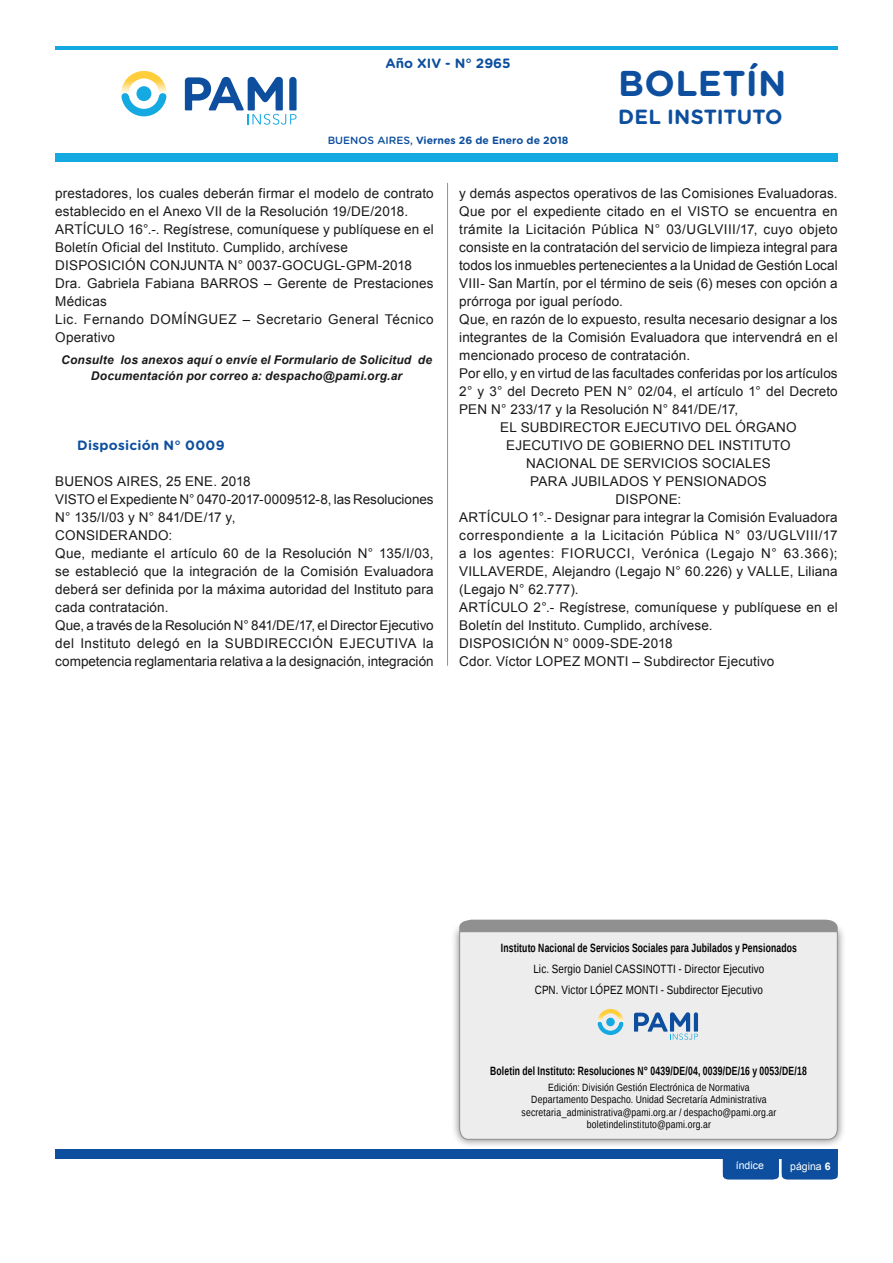
<style>
.page{position:relative;width:893px;height:1263px;background:#fff}
.page>*{position:absolute;margin:0;border:0;box-sizing:border-box;transform-origin:0 0}
.t1{font:700 35.85px "Gotham Rounded";letter-spacing:.01em;color:#0d4f9e}
.t2{font:700 20.55px "Gotham Rounded";color:#0d4f9e}
.t3{font:13.5px/18px "Arial";letter-spacing:.015em;color:#1a1a1a}
.t4{font:13.5px "Arial";letter-spacing:.04em;color:#1a1a1a}
.t5{font:13.5px "Arial";letter-spacing:.05em;color:#1a1a1a}
.t6{font:700 13.5px "Gotham Rounded";letter-spacing:.02em;color:#0d4f9e}
.t7{font:700 13.5px "Gotham Rounded";color:#0d4f9e}
.t8{font:700 12px "Liberation Sans Narrow";letter-spacing:.015em;color:#000;scale:.87 1}
.t9{font:italic 700 12px/16.2px "Arial";letter-spacing:.015em;color:#1a1a1a;text-align:center}
.t10{font:12px/21px "Liberation Sans Narrow";letter-spacing:.015em;color:#000}
.t11{font:10.5px/12.6px "Liberation Sans Narrow";letter-spacing:.02em;color:#000;text-align:center}
.t12{font:700 10.5px "Gotham Rounded";color:#0d4f9e}
.t13{font:10.5px "Arial";color:#fff}
.s1{font-weight:500}
.s2{font-weight:700}
</style>
<div class="page">
<div style="left:55px;top:1149px;width:783px;height:10px;background:#0d4f9e"></div>
<div style="left:723px;top:1159px;width:115px;height:20px;background:#0d4f9e"></div>
<svg style="left:185px;top:77px;width:112px;height:48px"></svg>
<svg style="left:121px;top:71px;width:46px;height:45px"></svg>
<div style="left:55px;top:153px;width:783px;height:9px;background:#15a9e2"></div>
<hr style="left:55px;top:46px;width:783px;height:3px;background:#15a9e2">
<hr style="left:447px;top:183px;width:1px;height:483px;background:#909090">
<div style="left:451px;top:923px;width:395px;height:225px;background:#000;opacity:.52"></div>
<div style="left:459px;top:932px;width:379px;height:208px;background:#ededed"></div>
<svg style="left:634px;top:1012px;width:64px;height:28px;background:#95b1cf"></svg>
<svg style="left:597px;top:1009px;width:27px;height:26px"></svg>
<div style="left:459px;top:920px;width:379px;height:12px;background:#909090"></div>
<p class="t7" style="left:385px;top:54px;width:127px">Año XIV - N° 2965</p>
<p class="t12" style="left:328px;top:133px;width:242px"><span class="s1">BUENOS AIRES,</span> Viernes 26 de Enero de 2018</p>
<h1 class="t1" style="left:618px;top:57px;width:170px">BOLETÍN</h1>
<h2 class="t2" style="left:618px;top:102px;width:166px">DEL INSTITUTO</h2>
<p class="t3" style="left:55px;top:184px;width:380px">prestadores, los cuales deberán firmar el modelo de contrato establecido en el Anexo VII de la Resolución 19/DE/2018.<br>ARTÍCULO 16°.-. Regístrese, comuníquese y publíquese en el Boletín Oficial del Instituto. Cumplido, archívese DISPOSICIÓN CONJUNTA N° 0037-GOCUGL-GPM-2018<br>Dra. Gabriela Fabiana BARROS – Gerente de Prestaciones Médicas<br>Lic. Fernando DOMÍNGUEZ – Secretario General Técnico Operativo</p>
<p class="t9" style="left:61px;top:352px;width:372px">Consulte los anexos aquí o envíe el Formulario de Solicitud de<br>Documentación por correo a: despacho@pami.org.ar</p>
<p class="t6" style="left:77px;top:435px;width:149px">Disposición N° 0009</p>
<p class="t3" style="left:55px;top:472px;width:380px">BUENOS AIRES, 25 ENE. 2018<br>VISTO el Expediente N° 0470-2017-0009512-8, las Resoluciones N° 135/I/03 y N° 841/DE/17 y,<br>CONSIDERANDO:<br>Que, mediante el artículo 60 de la Resolución N° 135/I/03, se estableció que la integración de la Comisión Evaluadora deberá ser definida por la máxima autoridad del Instituto para cada contratación.<br>Que, a través de la Resolución N° 841/DE/17, el Director Ejecutivo del Instituto delegó en la SUBDIRECCIÓN EJECUTIVA la competencia reglamentaria relativa a la designación, integración</p>
<p class="t3" style="left:459px;top:184px;width:380px">y demás aspectos operativos de las Comisiones Evaluadoras.</p>
<p class="t3" style="left:459px;top:202px;width:380px">Que por el expediente citado en el VISTO se encuentra en</p>
<p class="t3" style="left:459px;top:220px;width:380px">trámite la Licitación Pública N° 03/UGLVIII/17, cuyo objeto</p>
<p class="t3" style="left:459px;top:238px;width:380px">consiste en la contratación del servicio de limpieza integral para</p>
<p class="t3" style="left:459px;top:256px;width:380px">todos los inmuebles pertenecientes a la Unidad de Gestión Local</p>
<p class="t3" style="left:459px;top:274px;width:380px">VIII- San Martín, por el término de seis (6) meses con opción a</p>
<p class="t3" style="left:459px;top:292px;width:165px">prórroga por igual período.</p>
<p class="t3" style="left:459px;top:310px;width:380px">Que, en razón de lo expuesto, resulta necesario designar a los</p>
<p class="t3" style="left:459px;top:328px;width:380px">integrantes de la Comisión Evaluadora que intervendrá en el</p>
<p class="t3" style="left:459px;top:346px;width:232px">mencionado proceso de contratación.</p>
<p class="t3" style="left:459px;top:364px;width:380px">Por ello, y en virtud de las facultades conferidas por los artículos</p>
<p class="t3" style="left:459px;top:382px;width:380px">2° y 3° del Decreto PEN N° 02/04, el artículo 1° del Decreto</p>
<p class="t3" style="left:459px;top:400px;width:280px">PEN N° 233/17 y la Resolución N° 841/DE/17,</p>
<p class="t3" style="left:500px;top:418px;width:298px">EL SUBDIRECTOR EJECUTIVO DEL ÓRGANO</p>
<p class="t3" style="left:506px;top:436px;width:286px">EJECUTIVO DE GOBIERNO DEL INSTITUTO</p>
<p class="t3" style="left:526px;top:454px;width:246px">NACIONAL DE SERVICIOS SOCIALES</p>
<p class="t3" style="left:530px;top:472px;width:238px">PARA JUBILADOS Y PENSIONADOS</p>
<p class="t3" style="left:615px;top:490px;width:67px">DISPONE:</p>
<p class="t3" style="left:459px;top:508px;width:380px">ARTÍCULO 1°.- Designar para integrar la Comisión Evaluadora</p>
<p class="t4" style="left:459px;top:526px;width:380px">correspondiente a la Licitación Pública N° 03/UGLVIII/17</p>
<p class="t5" style="left:459px;top:544px;width:380px">a los agentes: FIORUCCI, Verónica (Legajo N° 63.366);</p>
<p class="t3" style="left:459px;top:562px;width:380px">VILLAVERDE, Alejandro (Legajo N° 60.226) y VALLE, Liliana</p>
<p class="t3" style="left:459px;top:580px;width:121px">(Legajo N° 62.777).</p>
<p class="t3" style="left:459px;top:598px;width:380px">ARTÍCULO 2°.- Regístrese, comuníquese y publíquese en el</p>
<p class="t3" style="left:459px;top:616px;width:255px">Boletín del Instituto. Cumplido, archívese.</p>
<p class="t3" style="left:459px;top:634px;width:215px">DISPOSICIÓN N° 0009-SDE-2018</p>
<p class="t3" style="left:459px;top:652px;width:317px">Cdor. Víctor LOPEZ MONTI – Subdirector Ejecutivo</p>
<p class="t8" style="left:501px;top:939px;width:342px">Instituto Nacional de Servicios Sociales para Jubilados y Pensionados</p>
<p class="t10" style="left:533px;top:958px;width:232px">Lic. Sergio Daniel CASSINOTTI - Director Ejecutivo<br>CPN. Victor LÓPEZ MONTI - Subdirector Ejecutivo</p>
<p class="t8" style="left:490px;top:1063px;width:365px">Boletin del Instituto: Resoluciones N° 0439/DE/04, 0039/DE/16 y 0053/DE/18</p>
<p class="t11" style="left:521px;top:1081px;width:256px">Edición: División Gestión Electrónica de Normativa Departamento Despacho. Unidad Secretaría Administrativa secretaria_administrativa@pami.org.ar / despacho@pami.org.ar boletindelinstituto@pami.org.ar</p>
<p class="t13" style="left:736px;top:1156px;width:30px">índice</p>
<p class="t13" style="left:736px;top:1158px;width:30px">índice</p>
<p class="t13" style="left:790px;top:1157px;width:42px">página <span class="s2">66</span></p>
</div>
